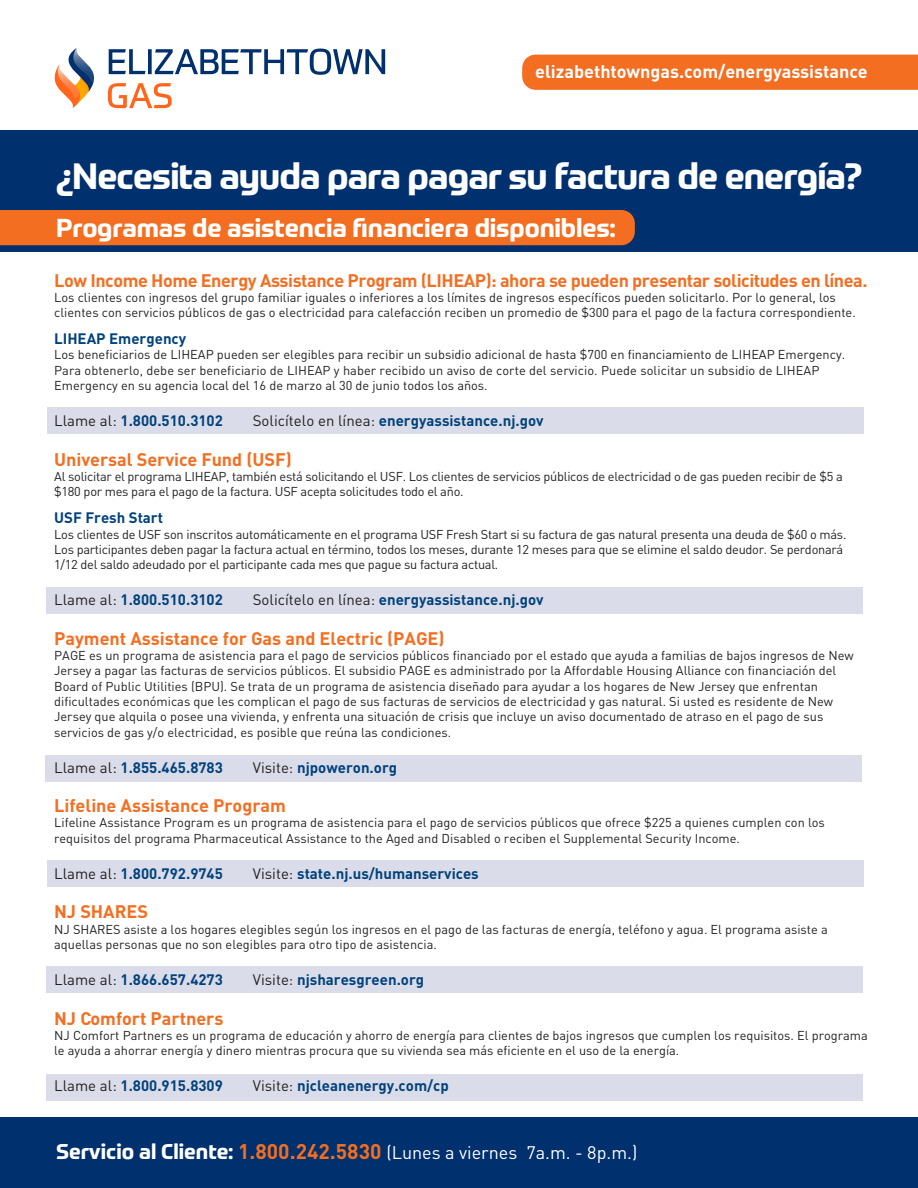
<style>
.page{position:relative;width:918px;height:1188px;background:#fff}
.page>*{position:absolute;margin:0;border:0;box-sizing:border-box;transform-origin:0 0}
.t1{font:700 36px "Prometo";letter-spacing:-.025em;color:#fff}
.t2{font:700 25.5px "Prometo";letter-spacing:-.005em;color:#fff}
.t3{font:700 18px "DIN";color:#f36e21}
.t4{font:700 18px "DIN";letter-spacing:-.025em;color:#f36e21}
.t5{font:18px "DIN";color:#fff}
.t6{font:700 18px "DIN";color:#fff}
.t7{font:700 15px "DIN";color:#01427c}
.t8{font:12.75px/15.3px "DIN";color:#231f20}
.t9{font:12.75px/15.3px "DIN";letter-spacing:-.02em;color:#231f20}
.s1{font-weight:400;color:#231f20}
.s2{font-family:"Prometo";font-weight:700;font-size:21px}
.s3{font-weight:700;font-size:21px;color:#f36e21}
</style>
<div class="page">
<div style="left:522px;top:55px;width:396px;height:35px;background:#f36e21"></div>
<div style="left:0;top:1117px;width:918px;height:71px;background:#00306d"></div>
<svg style="left:54px;top:48px;width:331px;height:60px"></svg>
<svg style="left:70px;top:48px;width:26px;height:36px"></svg>
<div style="left:0;top:130px;width:918px;height:122px;background:#00306d"></div>
<div style="left:0;top:210px;width:635px;height:35px;background:#f36e21"></div>
<div style="left:46px;top:1074px;width:817px;height:27px;background:#dadce9"></div>
<div style="left:45px;top:755px;width:817px;height:27px;background:#dadce9"></div>
<div style="left:47px;top:860px;width:816px;height:27px;background:#dadce9"></div>
<div style="left:47px;top:587px;width:816px;height:27px;background:#dadce9"></div>
<div style="left:47px;top:966px;width:816px;height:27px;background:#dadce9"></div>
<div style="left:47px;top:407px;width:817px;height:27px;background:#dadce9"></div>
<h3 class="t6" style="left:535px;top:60px;width:334px">elizabethtowngas.com/energyassistance</h3>
<h1 class="t1" style="left:56px;top:153px;width:808px">¿Necesita ayuda para pagar su factura de energía?</h1>
<h2 class="t2" style="left:56px;top:212px;width:561px">Programas de asistencia financiera disponibles:</h2>
<h3 class="t4" style="left:54px;top:268px;width:815px">Low Income Home Energy Assistance Program (LIHEAP): ahora se pueden presentar solicitudes en línea.</h3>
<p class="t8" style="left:54px;top:289px;width:803px">Los clientes con ingresos del grupo familiar iguales o inferiores a los límites de ingresos específicos pueden solicitarlo. Por lo general, los clientes con servicios públicos de gas o electricidad para calefacción reciben un promedio de $300 para el pago de la factura correspondiente.</p>
<p class="t7" style="left:54px;top:329px;width:134px">LIHEAP Emergency</p>
<p class="t8" style="left:54px;top:347px;width:793px">Los beneficiarios de LIHEAP pueden ser elegibles para recibir un subsidio adicional de hasta $700 en financiamiento de LIHEAP Emergency.<br>Para obtenerlo, debe ser beneficiario de LIHEAP y haber recibido un aviso de corte del servicio. Puede solicitar un subsidio de LIHEAP<br>Emergency en su agencia local del 16 de marzo al 30 de junio todos los años.</p>
<p class="t7" style="left:54px;top:411px;width:170px"><span class="s1">Llame al:</span> 1.800.510.3102</p>
<p class="t7" style="left:253px;top:411px;width:292px"><span class="s1">Solicítelo en línea:</span> energyassistance.nj.gov</p>
<h3 class="t3" style="left:54px;top:447px;width:239px">Universal Service Fund (USF)</h3>
<p class="t9" style="left:54px;top:468px;width:790px">Al solicitar el programa LIHEAP, también está solicitando el USF. Los clientes de servicios públicos de electricidad o de gas pueden recibir de $5 a $180 por mes para el pago de la factura. USF acepta solicitudes todo el año.</p>
<p class="t7" style="left:54px;top:508px;width:110px">USF Fresh Start</p>
<p class="t9" style="left:54px;top:526px;width:794px">Los clientes de USF son inscritos automáticamente en el programa USF Fresh Start si su factura de gas natural presenta una deuda de $60 o más.<br>Los participantes deben pagar la factura actual en término, todos los meses, durante 12 meses para que se elimine el saldo deudor. Se perdonará<br>1/12 del saldo adeudado por el participante cada mes que pague su factura actual.</p>
<p class="t7" style="left:54px;top:590px;width:170px"><span class="s1">Llame al:</span> 1.800.510.3102</p>
<p class="t7" style="left:253px;top:590px;width:292px"><span class="s1">Solicítelo en línea:</span> energyassistance.nj.gov</p>
<h3 class="t3" style="left:54px;top:627px;width:392px">Payment Assistance for Gas and Electric (PAGE)</h3>
<p class="t8" style="left:54px;top:648px;width:801px">PAGE es un programa de asistencia para el pago de servicios públicos financiado por el estado que ayuda a familias de bajos ingresos de New Jersey a pagar las facturas de servicios públicos. El subsidio PAGE es administrado por la Affordable Housing Alliance con financiación del Board of Public Utilities (BPU). Se trata de un programa de asistencia diseñado para ayudar a los hogares de New Jersey que enfrentan dificultades económicas que les complican el pago de sus facturas de servicios de electricidad y gas natural. Si usted es residente de New Jersey que alquila o posee una vivienda, y enfrenta una situación de crisis que incluye un aviso documentado de atraso en el pago de sus servicios de gas y/o electricidad, es posible que reúna las condiciones.</p>
<p class="t7" style="left:54px;top:757px;width:170px"><span class="s1">Llame al:</span> 1.855.465.8783</p>
<p class="t7" style="left:253px;top:757px;width:146px"><span class="s1">Visite:</span> njpoweron.org</p>
<h3 class="t3" style="left:54px;top:794px;width:233px">Lifeline Assistance Program</h3>
<p class="t8" style="left:54px;top:815px;width:772px">Lifeline Assistance Program es un programa de asistencia para el pago de servicios públicos que ofrece $225 a quienes cumplen con los requisitos del programa Pharmaceutical Assistance to the Aged and Disabled o reciben el Supplemental Security Income.</p>
<p class="t7" style="left:54px;top:864px;width:170px"><span class="s1">Llame al:</span> 1.800.792.9745</p>
<p class="t7" style="left:253px;top:864px;width:227px"><span class="s1">Visite:</span> state.nj.us/humanservices</p>
<h3 class="t3" style="left:54px;top:900px;width:95px">NJ SHARES</h3>
<p class="t8" style="left:54px;top:921px;width:775px">NJ SHARES asiste a los hogares elegibles según los ingresos en el pago de las facturas de energía, teléfono y agua. El programa asiste a aquellas personas que no son elegibles para otro tipo de asistencia.</p>
<p class="t7" style="left:54px;top:970px;width:170px"><span class="s1">Llame al:</span> 1.866.657.4273</p>
<p class="t7" style="left:253px;top:970px;width:173px"><span class="s1">Visite:</span> njsharesgreen.org</p>
<h3 class="t3" style="left:54px;top:1006px;width:171px">NJ Comfort Partners</h3>
<p class="t8" style="left:54px;top:1027px;width:815px">NJ Comfort Partners es un programa de educación y ahorro de energía para clientes de bajos ingresos que cumplen los requisitos. El programa le ayuda a ahorrar energía y dinero mientras procura que su vivienda sea más eficiente en el uso de la energía.</p>
<p class="t7" style="left:54px;top:1076px;width:170px"><span class="s1">Llame al:</span> 1.800.915.8309</p>
<p class="t7" style="left:253px;top:1076px;width:197px"><span class="s1">Visite:</span> njcleanenergy.com/cp</p>
<h3 class="t5" style="left:57px;top:1142px;width:582px"><span class="s2">Servicio al Cliente:</span> <span class="s3">1.800.242.5830</span> (Lunes a viernes 7a.m. - 8p.m.)</h3>
</div>
